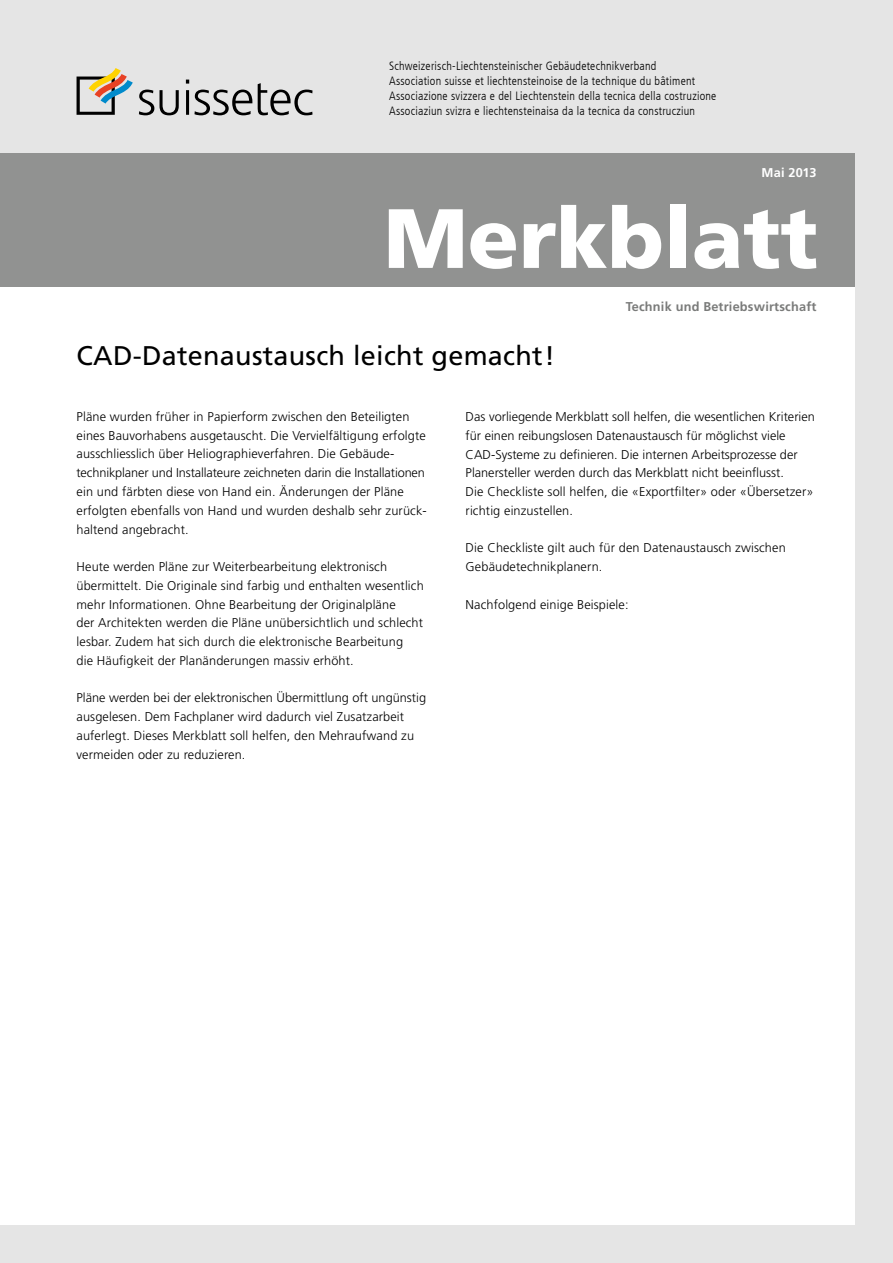
<style>
.page{position:relative;width:893px;height:1263px;background:#e5e5e5}
.page>*{position:absolute;margin:0;border:0;box-sizing:border-box;transform-origin:0 0}
.t1{font:900 84px "Frutiger LT Com";color:#fff}
.t2{font:27px "Frutiger LT Std";letter-spacing:.01em;color:#000}
.t3{font:300 12.75px/18.8px "Frutiger LT Std";letter-spacing:.01em;color:#000}
.t4{font:700 12.75px "Frutiger LT Std";letter-spacing:.015em;color:#7a7b7a}
.t5{font:700 12.75px "Frutiger LT Std";letter-spacing:.015em;color:#fff}
.t6{font:300 condensed 12px/15px "Frutiger LT Com";letter-spacing:.02em;color:#000}
</style>
<div class="page">
<div style="left:0;top:153px;width:855px;height:1072px;background:#fff"></div>
<svg style="left:139px;top:90px;width:15px;height:25px"></svg>
<svg style="left:160px;top:90px;width:19px;height:25px"></svg>
<hr style="left:186px;top:90px;width:3px;height:25px;background:#000">
<svg style="left:186px;top:80px;width:3px;height:4px"></svg>
<svg style="left:194px;top:90px;width:58px;height:25px"></svg>
<svg style="left:258px;top:83px;width:55px;height:32px"></svg>
<svg style="left:77px;top:68px;width:56px;height:47px"></svg>
<div style="left:0;top:153px;width:855px;height:134px;background:#919291"></div>
<p class="t6" style="left:389px;top:58px;width:329px">Schweizerisch-Liechtensteinischer Gebäudetechnikverband<br>Association suisse et liechtensteinoise de la technique du bâtiment Associazione svizzera e del Liechtenstein della tecnica della costruzione Associaziun svizra e liechtensteinaisa da la tecnica da construcziun</p>
<p class="t5" style="left:761px;top:165px;width:56px">Mai 2013</p>
<h1 class="t1" style="left:384px;top:188px;width:436px">Merkblatt</h1>
<p class="t4" style="left:626px;top:299px;width:192px">Technik und Betriebswirtschaft</p>
<h2 class="t2" style="left:77px;top:339px;width:480px">CAD-Datenaustausch leicht gemacht!</h2>
<p class="t3" style="left:77px;top:407px;width:352px">Pläne wurden früher in Papierform zwischen den Beteiligten eines Bauvorhabens ausgetauscht. Die Vervielfältigung erfolgte ausschliesslich über Heliographieverfahren. Die Gebäude&shy;technikplaner und Installateure zeichneten darin die Installationen ein und färbten diese von Hand ein. Änderungen der Pläne erfolgten ebenfalls von Hand und wurden deshalb sehr zurück&shy;haltend angebracht.</p>
<p class="t3" style="left:77px;top:557px;width:349px">Heute werden Pläne zur Weiterbearbeitung elektronisch übermittelt. Die Originale sind farbig und enthalten wesentlich mehr Informationen. Ohne Bearbeitung der Originalpläne<br>der Architekten werden die Pläne unübersichtlich und schlecht lesbar. Zudem hat sich durch die elektronische Bearbeitung<br>die Häufigkeit der Planänderungen massiv erhöht.</p>
<p class="t3" style="left:77px;top:689px;width:351px">Pläne werden bei der elektronischen Übermittlung oft ungünstig ausgelesen. Dem Fachplaner wird dadurch viel Zusatzarbeit auferlegt. Dieses Merkblatt soll helfen, den Mehraufwand zu vermeiden oder zu reduzieren.</p>
<p class="t3" style="left:466px;top:407px;width:351px">Das vorliegende Merkblatt soll helfen, die wesentlichen Kriterien für einen reibungslosen Datenaustausch für möglichst viele CAD-Systeme zu definieren. Die internen Arbeitsprozesse der Planersteller werden durch das Merkblatt nicht beeinflusst.<br>Die Checkliste soll helfen, die «Exportfilter» oder «Übersetzer» richtig einzustellen.</p>
<p class="t3" style="left:466px;top:539px;width:322px">Die Checkliste gilt auch für den Datenaustausch zwischen<br>Gebäudetechnikplanern.</p>
<p class="t3" style="left:466px;top:595px;width:164px">Nachfolgend einige Beispiele:</p>
</div>
